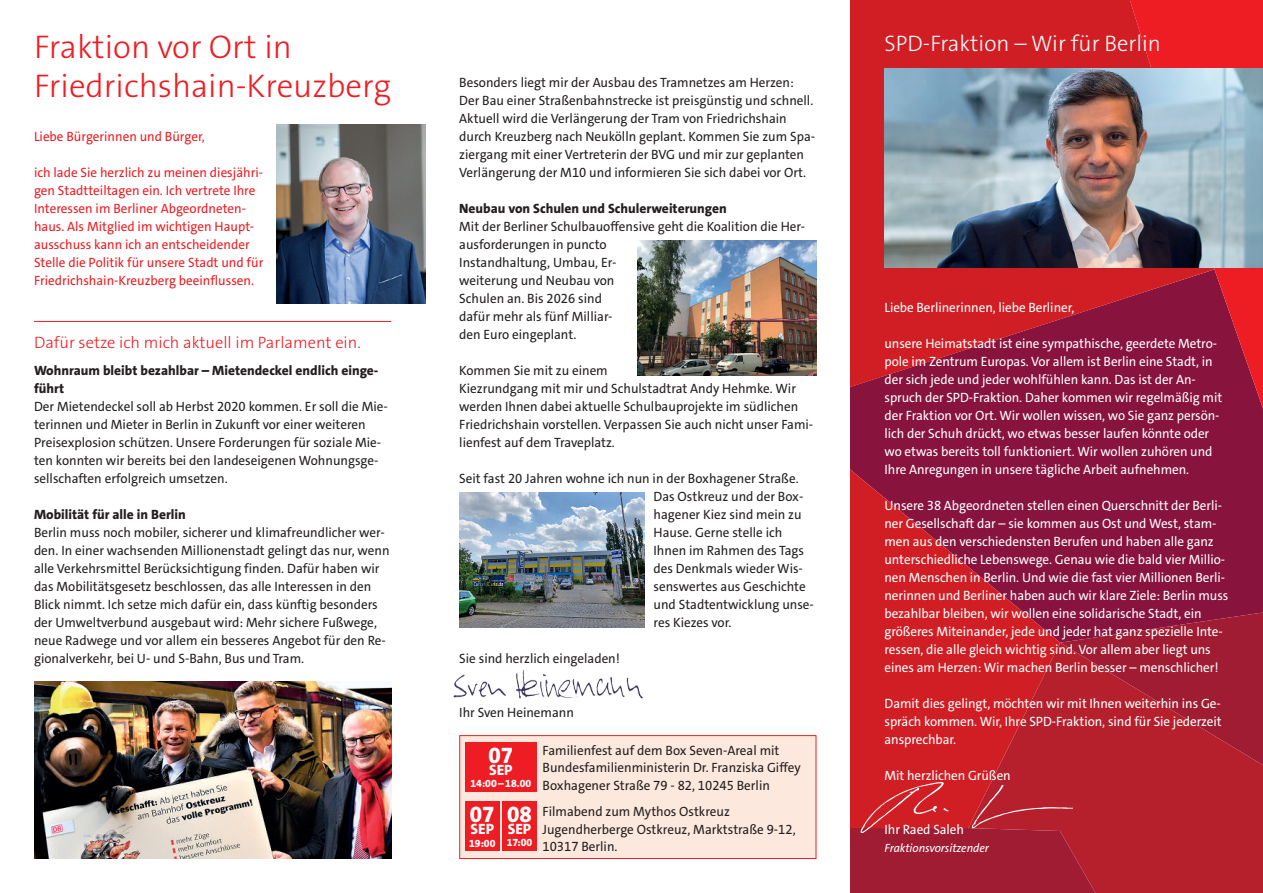
<style>
.page{position:relative;width:1263px;height:893px;background:#fff}
.page>*{position:absolute;margin:0;border:0;box-sizing:border-box;transform-origin:0 0}
.t1{font:300 33px/39px "The Sans B3";color:#ee1d23}
.t2{font:300 22.5px "The Sans B3";color:#fff}
.t3{font:800 22.5px "SPD The Sans";color:#fff}
.t4{font:300 16.5px "The Sans B3";color:#ee1d23}
.t5{font:800 15px "SPD The Sans";color:#fff}
.t6{font:13.5px/18px "SPD The Sans";color:#231f20}
.t7{font:13.5px/18px "SPD The Sans";letter-spacing:-.005em;color:#fff}
.t8{font:13.5px/18px "SPD The Sans";color:#ee1d23}
.t9{font:800 13.5px/18px "SPD The Sans";color:#231f20}
.t10{font:italic 12px "SPD The Sans";letter-spacing:-.005em;color:#fff}
.t11{font:800 10.5px "SPD The Sans";color:#fff}
</style>
<div class="page">
<div style="left:1156px;top:769px;width:107px;height:124px;background:#b6202d"></div>
<div style="left:1060px;top:410px;width:64px;height:72px;background:#88133d"></div>
<svg style="left:850px;top:410px;width:210px;height:331px;background:#af192f"></svg>
<svg style="left:850px;top:0;width:274px;height:410px;background:#bb1b2b"></svg>
<svg style="left:1060px;top:482px;width:203px;height:287px;background:#981836"></svg>
<svg style="left:1124px;top:0;width:139px;height:505px;background:#a81734"></svg>
<svg style="left:850px;top:741px;width:306px;height:152px;background:#b31e2d"></svg>
<img style="left:884px;top:68px;width:379px;height:199px">
<svg style="left:971px;top:784px;width:101px;height:44px;background:#bb2935"></svg>
<svg style="left:860px;top:781px;width:90px;height:52px;background:#cf2c33"></svg>
<hr style="left:34px;top:321px;width:357px;height:1px;background:#ee1d23">
<img style="left:277px;top:124px;width:148px;height:179px">
<img style="left:454px;top:671px;width:189px;height:28px">
<img style="left:34px;top:681px;width:357px;height:178px">
<img style="left:459px;top:493px;width:185px;height:134px">
<img style="left:638px;top:241px;width:178px;height:134px">
<div style="left:460px;top:736px;width:355px;height:122px;background:#fde8dd"></div>
<div style="left:459px;top:735px;width:357px;height:124px;border:1px solid #ee1d23"></div>
<div style="left:465px;top:802px;width:34px;height:49px;background:#ee1d23"></div>
<div style="left:502px;top:802px;width:35px;height:49px;background:#ee1d23"></div>
<div style="left:465px;top:742px;width:72px;height:50px;background:#ee1d23"></div>
<h1 class="t1" style="left:34px;top:29px;width:358px">Fraktion vor Ort in<br>Friedrichshain-Kreuzberg</h1>
<p class="t8" style="left:34px;top:128px;width:172px">Liebe Bürgerinnen und Bürger,</p>
<p class="t8" style="left:34px;top:164px;width:231px">ich lade Sie herzlich zu meinen diesjähri&shy;gen Stadtteiltagen ein. Ich vertrete Ihre Interessen im Berliner Abgeordneten&shy;haus. Als Mitglied im wichtigen Haupt&shy;ausschuss kann ich an entscheidender Stelle die Politik für unsere Stadt und für Friedrichshain-Kreuzberg beeinflussen.</p>
<p class="t4" style="left:34px;top:334px;width:328px">Dafür setze ich mich aktuell im Parlament ein.</p>
<p class="t9" style="left:34px;top:362px;width:346px">Wohnraum bleibt bezahlbar – Mietendeckel endlich einge&shy;führt</p>
<p class="t6" style="left:34px;top:398px;width:355px">Der Mietendeckel soll ab Herbst 2020 kommen. Er soll die Mie&shy;terinnen und Mieter in Berlin in Zukunft vor einer weiteren Preisexplosion schützen. Unsere Forderungen für soziale Mie&shy;ten konnten wir bereits bei den landeseigenen Wohnungsge&shy;sellschaften erfolgreich umsetzen.</p>
<p class="t9" style="left:34px;top:506px;width:153px">Mobilität für alle in Berlin</p>
<p class="t6" style="left:34px;top:524px;width:357px">Berlin muss noch mobiler, sicherer und klimafreundlicher wer&shy;den. In einer wachsenden Millionenstadt gelingt das nur, wenn alle Verkehrsmittel Berücksichtigung finden. Dafür haben wir das Mobilitätsgesetz beschlossen, das alle Interessen in den Blick nimmt. Ich setze mich dafür ein, dass künftig besonders der Umweltverbund ausgebaut wird: Mehr sichere Fußwege, neue Radwege und vor allem ein besseres Angebot für den Re&shy;gionalverkehr, bei U- und S-Bahn, Bus und Tram.</p>
<p class="t6" style="left:459px;top:74px;width:357px">Besonders liegt mir der Ausbau des Tramnetzes am Herzen:<br>Der Bau einer Straßenbahnstrecke ist preisgünstig und schnell.<br>Aktuell wird die Verlängerung der Tram von Friedrichshain durch Kreuzberg nach Neukölln geplant. Kommen Sie zum Spa&shy;ziergang mit einer Vertreterin der BVG und mir zur geplanten Verlängerung der M10 und informieren Sie sich dabei vor Ort.</p>
<p class="t9" style="left:459px;top:200px;width:269px">Neubau von Schulen und Schulerweiterungen</p>
<p class="t6" style="left:459px;top:218px;width:347px">Mit der Berliner Schulbauoffensive geht die Koalition die Her&shy;ausforderungen in puncto<br>Instandhaltung, Umbau, Er-<br>weiterung und Neubau von<br>Schulen an. Bis 2026 sind<br>dafür mehr als fünf Milliar-<br>den Euro eingeplant.</p>
<p class="t6" style="left:459px;top:362px;width:356px">Kommen Sie mit zu einem<br>Kiezrundgang mit mir und Schulstadtrat Andy Hehmke. Wir werden Ihnen dabei aktuelle Schulbauprojekte im südlichen Friedrichshain vorstellen. Verpassen Sie auch nicht unser Fami&shy;lienfest auf dem Traveplatz.</p>
<p class="t6" style="left:653px;top:470px;width:162px;text-indent:-194px">Seit fast 20 Jahren wohne ich nun in der Boxhagener Straße.<br>Das Ostkreuz und der Box&shy;hagener Kiez sind mein zu<br>Hause. Gerne stelle ich<br>Ihnen im Rahmen des Tags des Denkmals wieder Wis&shy;senswertes aus Geschichte und Stadtentwicklung unse&shy;res Kiezes vor.</p>
<p class="t6" style="left:459px;top:650px;width:162px">Sie sind herzlich eingeladen!</p>
<p class="t6" style="left:459px;top:704px;width:116px">Ihr Sven Heinemann</p>
<p class="t6" style="left:543px;top:742px;width:260px;line-height:17.4px">Familienfest auf dem Box Seven-Areal mit<br>Bundesfamilienministerin Dr. Franziska Giffey<br>Boxhagener Straße 79 - 82, 10245 Berlin</p>
<p class="t6" style="left:543px;top:803px;width:255px;line-height:17.4px">Filmabend zum Mythos Ostkreuz<br>Jugendherberge Ostkreuz, Marktstraße 9-12,<br>10317 Berlin.</p>
<h2 class="t3" style="left:488px;top:741px;width:26px">07</h2>
<p class="t5" style="left:489px;top:760px;width:25px">SEP</p>
<p class="t11" style="left:470px;top:777px;width:62px">14:00–18.00</p>
<h2 class="t3" style="left:507px;top:800px;width:26px">08</h2>
<p class="t5" style="left:508px;top:819px;width:25px">SEP</p>
<p class="t11" style="left:507px;top:836px;width:27px">17:00</p>
<h2 class="t3" style="left:470px;top:800px;width:26px">07</h2>
<p class="t5" style="left:470px;top:819px;width:25px">SEP</p>
<p class="t11" style="left:469px;top:836px;width:28px">19:00</p>
<h2 class="t2" style="left:884px;top:31px;width:278px">SPD-Fraktion – Wir für Berlin</h2>
<p class="t7" style="left:884px;top:299px;width:191px">Liebe Berlinerinnen, liebe Berliner,</p>
<p class="t7" style="left:884px;top:335px;width:339px">unsere Heimatstadt ist eine sympathische, geerdete Metro&shy;pole im Zentrum Europas. Vor allem ist Berlin eine Stadt, in der sich jede und jeder wohlfühlen kann. Das ist der An&shy;spruch der SPD-Fraktion. Daher kommen wir regelmäßig mit der Fraktion vor Ort. Wir wollen wissen, wo Sie ganz persön&shy;lich der Schuh drückt, wo etwas besser laufen könnte oder wo etwas bereits toll funktioniert. Wir wollen zuhören und Ihre Anregungen in unsere tägliche Arbeit aufnehmen.</p>
<p class="t7" style="left:884px;top:497px;width:345px">Unsere 38 Abgeordneten stellen einen Querschnitt der Berli&shy;ner Gesellschaft dar – sie kommen aus Ost und West, stam&shy;men aus den verschiedensten Berufen und haben alle ganz unterschiedliche Lebenswege. Genau wie die bald vier Millio&shy;nen Menschen in Berlin. Und wie die fast vier Millionen Berli&shy;nerinnen und Berliner haben auch wir klare Ziele: Berlin muss bezahlbar bleiben, wir wollen eine solidarische Stadt, ein größeres Miteinander, jede und jeder hat ganz spezielle Inte&shy;ressen, die alle gleich wichtig sind. Vor allem aber liegt uns eines am Herzen: Wir machen Berlin besser – menschlicher!</p>
<p class="t7" style="left:884px;top:695px;width:339px;text-align:justify">Damit dies gelingt, möchten wir mit Ihnen weiterhin ins Ge&shy;spräch kommen. Wir, Ihre SPD-Fraktion, sind für Sie jederzeit ansprechbar.</p>
<p class="t7" style="left:884px;top:767px;width:128px">Mit herzlichen Grüßen</p>
<p class="t7" style="left:884px;top:821px;width:81px">Ihr Raed Saleh</p>
<p class="t10" style="left:884px;top:841px;width:106px">Fraktionsvorsitzender</p>
</div>
